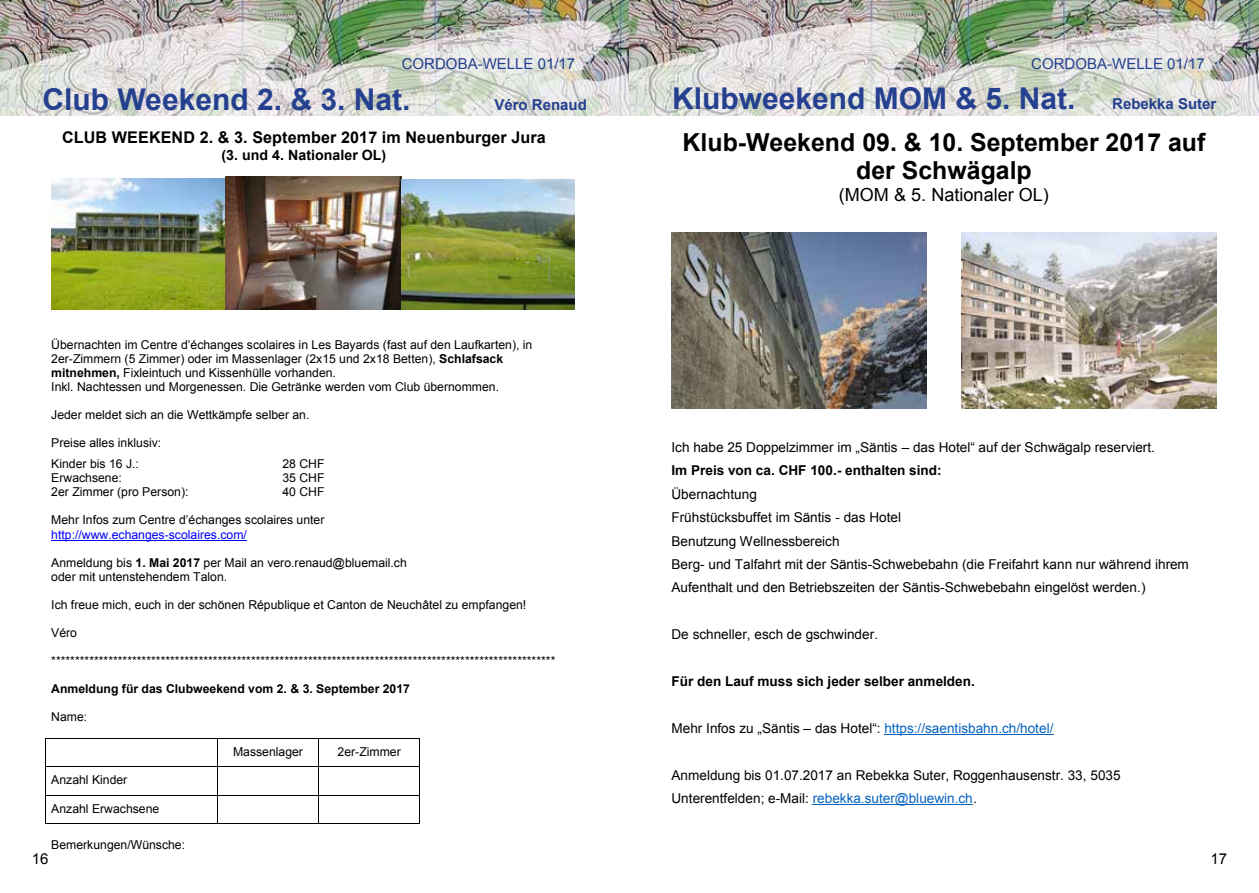
<style>
.page{position:relative;width:1259px;height:893px;background:#fff}
.page>*{position:absolute;margin:0;border:0;box-sizing:border-box;transform-origin:0 0}
.t1{font:700 30px "Arial";color:#25408f}
.t2{font:700 24.9px/28.7px "Arial";color:#000;text-align:center}
.t3{font:18px "Arial";color:#000}
.t4{font:700 16.2px "Arial";letter-spacing:.005em;color:#000}
.t5{font:15px "Arial";color:#25408f}
.t6{font:700 15px "Arial";color:#25408f}
.t7{font:15px "Arial";color:#000}
.t8{font:700 14.25px "Arial";letter-spacing:.005em;color:#000}
.t9{font:13.5px/23.4px "Arial";color:#000}
.t10{font:700 13.5px "Arial";color:#000}
.t11{font:12.15px/14.1px "Arial";color:#000}
.t12{font:700 12.15px "Arial";color:#000}
.t13{font:12.15px "Arial";color:#00f}
.s1{font-size:15px}
.s2{font-weight:700}
.s3{color:#0563c1}
</style>
<div class="page">
<img style="left:0;top:0;width:1259px;height:116px">
<hr style="left:884px;top:734px;width:169px;height:1px;background:#0563c1">
<hr style="left:812px;top:804px;width:161px;height:1px;background:#0563c1">
<img style="left:671px;top:233px;width:255px;height:176px">
<img style="left:961px;top:233px;width:255px;height:176px">
<img style="left:51px;top:179px;width:174px;height:130px">
<img style="left:225px;top:177px;width:176px;height:132px">
<img style="left:401px;top:180px;width:173px;height:129px">
<hr style="left:51px;top:540px;width:196px;height:1px;background:#00f">
<hr style="left:46px;top:738px;width:171px;height:1px;background:#000">
<hr style="left:218px;top:738px;width:100px;height:1px;background:#000">
<hr style="left:319px;top:738px;width:100px;height:1px;background:#000">
<hr style="left:46px;top:767px;width:171px;height:1px;background:#000">
<hr style="left:218px;top:767px;width:100px;height:1px;background:#000">
<hr style="left:319px;top:767px;width:100px;height:1px;background:#000">
<hr style="left:46px;top:795px;width:171px;height:1px;background:#000">
<hr style="left:218px;top:795px;width:100px;height:1px;background:#000">
<hr style="left:319px;top:795px;width:100px;height:1px;background:#000">
<svg style="left:45px;top:738px;width:1px;height:86px"></svg>
<hr style="left:46px;top:824px;width:171px;height:1px;background:#000">
<svg style="left:217px;top:738px;width:1px;height:86px"></svg>
<hr style="left:218px;top:824px;width:100px;height:1px;background:#000">
<svg style="left:318px;top:738px;width:1px;height:86px"></svg>
<hr style="left:319px;top:824px;width:100px;height:1px;background:#000">
<svg style="left:419px;top:738px;width:1px;height:86px"></svg>
<p class="t5" style="left:402px;top:54px;width:175px">CORDOBA-WELLE 01/17</p>
<p class="t5" style="left:1031px;top:54px;width:175px">CORDOBA-WELLE 01/17</p>
<h1 class="t1" style="left:43px;top:79px;width:369px">Club Weekend 2. &amp; 3. Nat.</h1>
<p class="t6" style="left:494px;top:94px;width:94px">Véro Renaud</p>
<h3 class="t4" style="left:62px;top:127px;width:485px">CLUB WEEKEND 2. &amp; 3. September 2017 im Neuenburger Jura</h3>
<p class="t8" style="left:222px;top:146px;width:166px">(3. und 4. Nationaler OL)</p>
<h1 class="t1" style="left:672px;top:79px;width:546px">Klubweekend MOM &amp; 5. Nat. <span class="s1">Rebekka Suter</span></h1>
<h2 class="t2" style="left:682px;top:128px;width:524px">Klub-Weekend 09. &amp; 10. September 2017 auf der Schwägalp</h2>
<h3 class="t3" style="left:839px;top:183px;width:212px">(MOM &amp; 5. Nationaler OL)</h3>
<p class="t11" style="left:51px;top:337px;width:483px">Übernachten im Centre d’échanges scolaires in Les Bayards (fast auf den Laufkarten), in 2er-Zimmern (5 Zimmer) oder im Massenlager (2x15 und 2x18 Betten), <span class="s2">Schlafsack mitnehmen,</span> Fixleintuch und Kissenhülle vorhanden.<br>Inkl. Nachtessen und Morgenessen. Die Getränke werden vom Club übernommen.</p>
<p class="t11" style="left:51px;top:408px;width:260px">Jeder meldet sich an die Wettkämpfe selber an.</p>
<p class="t11" style="left:51px;top:432px;width:112px;line-height:21px">Preise alles inklusiv:<br>Kinder bis 16 J.:</p>
<p class="t9" style="left:671px;top:436px;width:485px">Ich habe 25 Doppelzimmer im „Säntis – das Hotel“ auf der Schwägalp reserviert.</p>
<p class="t10" style="left:671px;top:461px;width:272px">Im Preis von ca. CHF 100.- enthalten sind:</p>
<p class="t9" style="left:671px;top:482px;width:519px">Übernachtung<br>Frühstücksbuffet im Säntis - das Hotel<br>Benutzung Wellnessbereich<br>Berg- und Talfahrt mit der Säntis-Schwebebahn (die Freifahrt kann nur während ihrem Aufenthalt und den Betriebszeiten der Säntis-Schwebebahn eingelöst werden.)</p>
<p class="t9" style="left:671px;top:623px;width:208px">De schneller, esch de gschwinder.</p>
<p class="t10" style="left:671px;top:672px;width:305px">Für den Lauf muss sich jeder selber anmelden.</p>
<p class="t9" style="left:671px;top:716px;width:383px">Mehr Infos zu „Säntis – das Hotel“: <span class="s3">https://saentisbahn.ch/hotel/</span></p>
<p class="t9" style="left:671px;top:763px;width:450px">Anmeldung bis 01.07.2017 an Rebekka Suter, Roggenhausenstr. 33, 5035<br>Unterentfelden; e-Mail: <span class="s3">rebekka.suter@bluewin.ch</span>.</p>
<p class="t11" style="left:282px;top:457px;width:44px">28 CHF</p>
<p class="t11" style="left:51px;top:471px;width:72px">Erwachsene:</p>
<p class="t11" style="left:282px;top:471px;width:44px">35 CHF</p>
<p class="t11" style="left:51px;top:485px;width:139px">2er Zimmer (pro Person):</p>
<p class="t11" style="left:282px;top:485px;width:44px">40 CHF</p>
<p class="t11" style="left:51px;top:513px;width:275px">Mehr Infos zum Centre d’échanges scolaires unter</p>
<p class="t13" style="left:51px;top:526px;width:197px">http://www.echanges-scolaires.com/</p>
<p class="t11" style="left:51px;top:555px;width:357px">Anmeldung bis <span class="s2">1. Mai 2017</span> per Mail an vero.renaud@bluemail.ch oder mit untenstehendem Talon.</p>
<p class="t11" style="left:51px;top:597px;width:476px">Ich freue mich, euch in der schönen République et Canton de Neuchâtel zu empfangen!</p>
<p class="t11" style="left:51px;top:626px;width:27px">Véro</p>
<p class="t11" style="left:51px;top:654px;width:505px">**********************************************************************************************************</p>
<p class="t12" style="left:51px;top:681px;width:360px">Anmeldung für das Clubweekend vom 2. &amp; 3. September 2017</p>
<p class="t11" style="left:51px;top:710px;width:37px">Name:</p>
<p class="t11" style="left:233px;top:745px;width:71px">Massenlager</p>
<p class="t11" style="left:337px;top:745px;width:65px">2er-Zimmer</p>
<p class="t11" style="left:51px;top:773px;width:78px">Anzahl Kinder</p>
<p class="t11" style="left:51px;top:802px;width:110px">Anzahl Erwachsene</p>
<p class="t11" style="left:51px;top:838px;width:135px">Bemerkungen/Wünsche:</p>
<p class="t7" style="left:32px;top:848px;width:18px">16</p>
<p class="t7" style="left:1210px;top:848px;width:18px">17</p>
</div>
